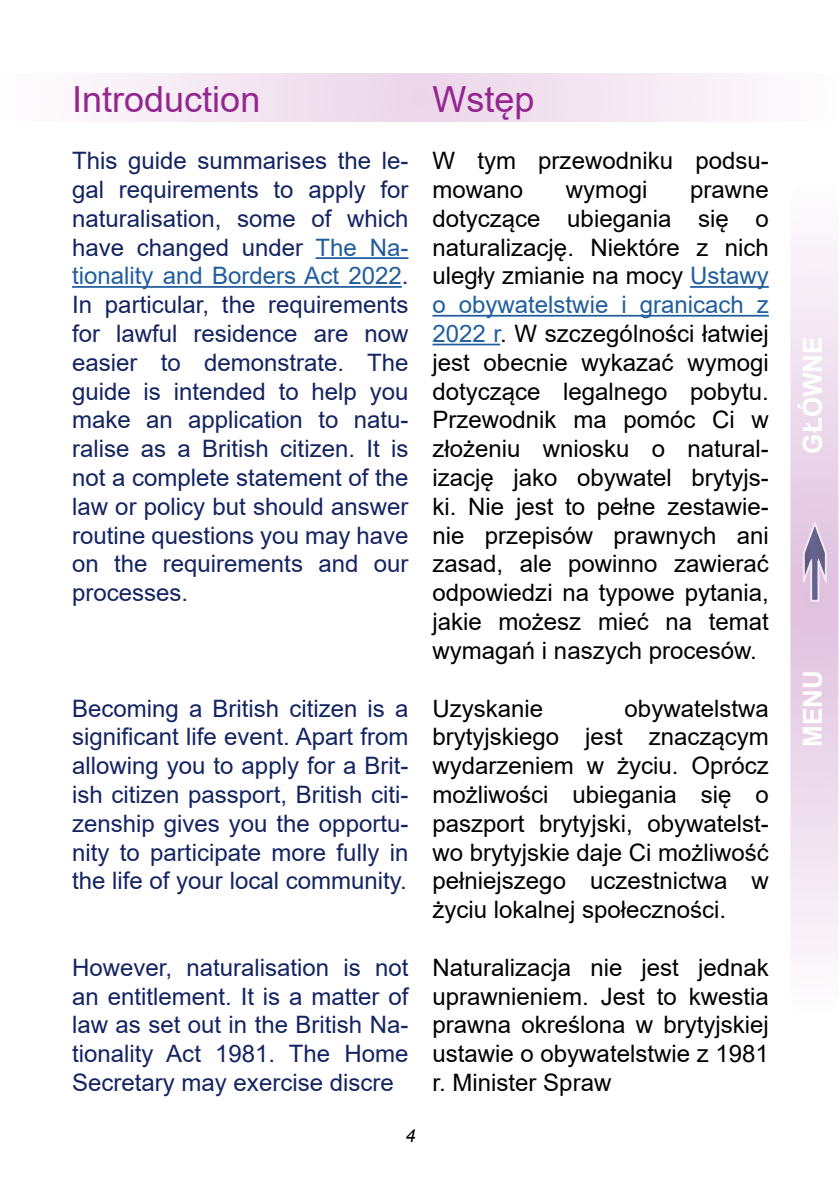
<style>
.page{position:relative;width:840px;height:1191px;background:#fff}
.page>*{position:absolute;margin:0;border:0;box-sizing:border-box;transform-origin:0 0}
.t1{font:36px "Arial";color:#93278f}
.t2{font:700 26px "Arial";color:#fff}
.t3{font:24px/28.8px "Arial";color:#000;text-align:justify}
.t4{font:24px/28.8px "Arial";color:#142462;text-align:justify}
.t5{font:italic 18px "Arial";color:#000}
.s1{color:#215e9e}
</style>
<div class="page">
<svg style="left:790px;top:178px;width:48px;height:840px"></svg>
<div style="left:789px;top:505px;width:48px;height:113px;background:#e2c5e1"></div>
<svg style="left:803px;top:521px;width:24px;height:81px"></svg>
<svg style="left:93px;top:73px;width:655px;height:48px;fill:#f3e5f1"></svg>
<hr style="left:689px;top:286px;width:79px;height:2px;background:#215e9e">
<hr style="left:432px;top:315px;width:336px;height:1px;background:#215e9e">
<hr style="left:432px;top:344px;width:68px;height:1px;background:#215e9e">
<hr style="left:315px;top:257px;width:93px;height:2px;background:#215e9e">
<hr style="left:72px;top:286px;width:329px;height:2px;background:#215e9e">
<h1 class="t1" style="left:72px;top:74px;width:190px">Introduction</h1>
<p class="t4" style="left:72px;top:146px;width:337px">This guide summarises the le&shy;gal requirements to apply for naturalisation, some of which have changed under <span class="s1">The Na&shy;tionality and Borders Act 2022</span>.<br>In particular, the requirements for lawful residence are now easier to demonstrate. The guide is intended to help you make an application to natu&shy;ralise as a British citizen. It is not a complete statement of the law or policy but should answer routine questions you may have on the requirements and our processes.</p>
<p class="t4" style="left:72px;top:693px;width:337px">Becoming a British citizen is a significant life event. Apart from allowing you to apply for a Brit&shy;ish citizen passport, British citi&shy;zenship gives you the opportu&shy;nity to participate more fully in the life of your local community.</p>
<p class="t4" style="left:72px;top:952px;width:337px">However, naturalisation is not an entitlement. It is a matter of law as set out in the British Na&shy;tionality Act 1981. The Home Secretary may exercise discre</p>
<p class="t5" style="left:405px;top:1123px;width:12px">4</p>
<h1 class="t1" style="left:432px;top:74px;width:104px">Wstęp</h1>
<p class="t3" style="left:432px;top:146px;width:337px">W tym przewodniku podsu&shy;mowano</p>
<p class="t3" style="left:565px;top:175px;width:83px">wymogi</p>
<p class="t3" style="left:432px;top:175px;width:337px;text-indent:257px">prawne dotyczące ubiegania się o naturalizację. Niektóre z nich uległy zmianie na mocy <span class="s1">Ustawy o obywatelstwie i granicach z 2022 r</span>. W szczególności łatwiej jest obecnie wykazać wymogi dotyczące legalnego pobytu.<br>Przewodnik ma pomóc Ci w złożeniu wniosku o natural&shy;izację jako obywatel brytyjs&shy;ki. Nie jest to pełne zestawie&shy;nie przepisów prawnych ani zasad, ale powinno zawierać odpowiedzi na typowe pytania, jakie możesz mieć na temat wymagań i naszych procesów.</p>
<p class="t3" style="left:432px;top:693px;width:112px">Uzyskanie</p>
<p class="t3" style="left:432px;top:693px;width:337px;text-indent:192px">obywatelstwa brytyjskiego jest znaczącym wydarzeniem w życiu. Oprócz możliwości ubiegania się o paszport brytyjski, obywatelst&shy;wo brytyjskie daje Ci możliwość pełniejszego uczestnictwa w życiu lokalnej społeczności.</p>
<p class="t3" style="left:432px;top:952px;width:337px">Naturalizacja nie jest jednak uprawnieniem. Jest to kwestia prawna określona w brytyjskiej ustawie o obywatelstwie z 1981 r. Minister Spraw</p>
<p class="t2" style="left:793px;top:453px;width:119px;rotate:-90deg">GŁÓWNE</p>
<p class="t2" style="left:793px;top:747px;width:78px;rotate:-90deg">MENU</p>
</div>
